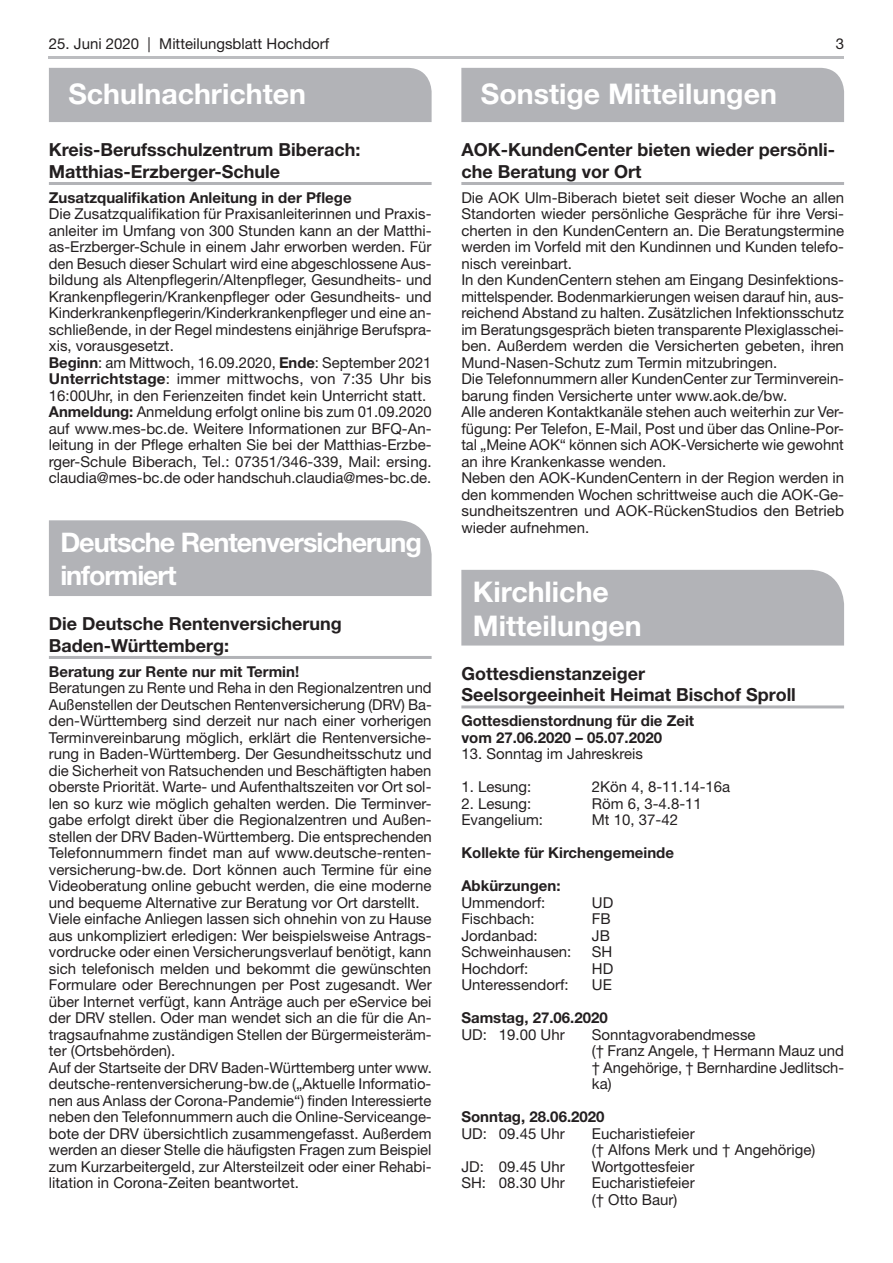
<style>
.page{position:relative;width:893px;height:1263px;background:#fff}
.page>*{position:absolute;margin:0;border:0;box-sizing:border-box;transform-origin:0 0}
.t1{font:700 28.5px/34.2px "Helvetica Neue LT Std";color:#fff}
.t2{font:700 27px/32.4px "Helvetica Neue LT Std";letter-spacing:-.04em;color:#fff}
.t3{font:700 18px/21.6px "Helvetica Neue LT Std";color:#231f20}
.t4{font:15px/16.5px "Helvetica Neue LT Std";color:#231f20}
.t5{font:700 15px/16.5px "Helvetica Neue LT Std";color:#231f20}
.s1{font-weight:700}
</style>
<div class="page">
<hr style="left:49px;top:56px;width:795px;height:3px;background:#bcbdc0">
<hr style="left:49px;top:182px;width:383px;height:3px;background:#b2b3b7">
<hr style="left:49px;top:656px;width:383px;height:3px;background:#b2b3b7">
<div style="left:49px;top:68px;width:383px;height:54px;background:#b2b3b7"></div>
<div style="left:49px;top:520px;width:383px;height:76px;background:#b2b3b7"></div>
<hr style="left:461px;top:182px;width:383px;height:3px;background:#b2b3b7">
<hr style="left:461px;top:705px;width:383px;height:3px;background:#b2b3b7">
<div style="left:461px;top:68px;width:383px;height:54px;background:#b2b3b7"></div>
<div style="left:461px;top:570px;width:383px;height:75px;background:#b2b3b7"></div>
<p class="t4" style="left:49px;top:35px;width:282px">25. Juni 2020 | Mitteilungsblatt Hochdorf</p>
<p class="t4" style="left:836px;top:35px;width:10px">3</p>
<h1 class="t1" style="left:68px;top:76px;width:239px">Schulnachrichten</h1>
<p class="t3" style="left:49px;top:139px;width:313px">Kreis-Berufsschulzentrum Biberach:<br>Matthias-Erzberger-Schule</p>
<p class="t5" style="left:49px;top:189px;width:304px">Zusatzqualifikation Anleitung in der Pflege</p>
<p class="t4" style="left:49px;top:205px;width:384px">Die Zusatzqualifikation für Praxisanleiterinnen und Praxis&shy;anleiter im Umfang von 300 Stunden kann an der Matthi&shy;as-Erzberger-Schule in einem Jahr erworben werden. Für den Besuch dieser Schulart wird eine abgeschlossene Aus&shy;bildung als Altenpflegerin/Altenpfleger, Gesundheits- und Krankenpflegerin/Krankenpfleger oder Gesundheits- und Kinderkrankenpflegerin/Kinderkrankenpfleger und eine an&shy;schließende, in der Regel mindestens einjährige Berufspra&shy;xis, vorausgesetzt.<br><span class="s1">Beginn</span>: am Mittwoch, 16.09.2020, <span class="s1">Ende</span>: September 2021<br><span class="s1">Unterrichtstage</span>: immer mittwochs, von 7:35 Uhr bis 16:00Uhr, in den Ferienzeiten findet kein Unterricht statt.<br><span class="s1">Anmeldung:</span> Anmeldung erfolgt online bis zum 01.09.2020 auf www.mes-bc.de. Weitere Informationen zur BFQ-An&shy;leitung in der Pflege erhalten Sie bei der Matthias-Erzbe&shy;rger-Schule Biberach, Tel.: 07351/346-339, Mail: ersing. claudia@mes-bc.de oder handschuh.claudia@mes-bc.de.</p>
<h1 class="t1" style="left:481px;top:76px;width:298px">Sonstige Mitteilungen</h1>
<p class="t3" style="left:461px;top:139px;width:375px">AOK-KundenCenter bieten wieder persönli&shy;che Beratung vor Ort</p>
<p class="t4" style="left:461px;top:189px;width:384px">Die AOK Ulm-Biberach bietet seit dieser Woche an allen Standorten wieder persönliche Gespräche für ihre Versi&shy;cherten in den KundenCentern an. Die Beratungstermine werden im Vorfeld mit den Kundinnen und Kunden telefo&shy;nisch vereinbart.<br>In den KundenCentern stehen am Eingang Desinfektions&shy;mittelspender. Bodenmarkierungen weisen darauf hin, aus&shy;reichend Abstand zu halten. Zusätzlichen Infektionsschutz im Beratungsgespräch bieten transparente Plexiglasschei&shy;ben. Außerdem werden die Versicherten gebeten, ihren Mund-Nasen-Schutz zum Termin mitzubringen.<br>Die Telefonnummern aller KundenCenter zur Terminverein&shy;barung finden Versicherte unter www.aok.de/bw.<br>Alle anderen Kontaktkanäle stehen auch weiterhin zur Ver&shy;fügung: Per Telefon, E-Mail, Post und über das Online-Por&shy;tal „Meine AOK“ können sich AOK-Versicherte wie gewohnt an ihre Krankenkasse wenden.<br>Neben den AOK-KundenCentern in der Region werden in den kommenden Wochen schrittweise auch die AOK-Ge&shy;sundheitszentren und AOK-RückenStudios den Betrieb wieder aufnehmen.</p>
<h2 class="t2" style="left:60px;top:526px;width:363px">Deutsche Rentenversicherung informiert</h2>
<p class="t3" style="left:49px;top:612px;width:295px">Die Deutsche Rentenversicherung<br>Baden-Württemberg:</p>
<p class="t5" style="left:49px;top:663px;width:252px">Beratung zur Rente nur mit Termin!</p>
<p class="t4" style="left:49px;top:679px;width:384px">Beratungen zu Rente und Reha in den Regionalzentren und Außenstellen der Deutschen Rentenversicherung (DRV) Ba&shy;den-Württemberg sind derzeit nur nach einer vorherigen Terminvereinbarung möglich, erklärt die Rentenversiche&shy;rung in Baden-Württemberg. Der Gesundheitsschutz und die Sicherheit von Ratsuchenden und Beschäftigten haben oberste Priorität. Warte- und Aufenthaltszeiten vor Ort sol&shy;len so kurz wie möglich gehalten werden. Die Terminver&shy;gabe erfolgt direkt über die Regionalzentren und Außen&shy;stellen der DRV Baden-Württemberg. Die entsprechenden Telefonnummern findet man auf www.deutsche-renten&shy;versicherung-bw.de. Dort können auch Termine für eine Videoberatung online gebucht werden, die eine moderne und bequeme Alternative zur Beratung vor Ort darstellt.<br>Viele einfache Anliegen lassen sich ohnehin von zu Hause aus unkompliziert erledigen: Wer beispielsweise Antrags&shy;vordrucke oder einen Versicherungsverlauf benötigt, kann sich telefonisch melden und bekommt die gewünschten Formulare oder Berechnungen per Post zugesandt. Wer über Internet verfügt, kann Anträge auch per eService bei der DRV stellen. Oder man wendet sich an die für die An&shy;tragsaufnahme zuständigen Stellen der Bürgermeisteräm&shy;ter (Ortsbehörden).<br>Auf der Startseite der DRV Baden-Württemberg unter www. deutsche-rentenversicherung-bw.de („Aktuelle Informatio&shy;nen aus Anlass der Corona-Pandemie“) finden Interessierte neben den Telefonnummern auch die Online-Serviceange&shy;bote der DRV übersichtlich zusammengefasst. Außerdem werden an dieser Stelle die häufigsten Fragen zum Beispiel zum Kurzarbeitergeld, zur Altersteilzeit oder einer Rehabi&shy;litation in Corona-Zeiten beantwortet.</p>
<h1 class="t1" style="left:473px;top:574px;width:170px">Kirchliche<br>Mitteilungen</h1>
<p class="t3" style="left:461px;top:662px;width:336px">Gottesdienstanzeiger<br>Seelsorgeeinheit Heimat Bischof Sproll</p>
<p class="t5" style="left:461px;top:712px;width:234px">Gottesdienstordnung für die Zeit vom 27.06.2020 – 05.07.2020</p>
<p class="t4" style="left:461px;top:745px;width:183px">13. Sonntag im Jahreskreis</p>
<p class="t4" style="left:461px;top:778px;width:72px">1. Lesung:</p>
<p class="t4" style="left:592px;top:778px;width:140px">2Kön 4, 8-11.14-16a</p>
<p class="t4" style="left:461px;top:795px;width:72px">2. Lesung:</p>
<p class="t4" style="left:592px;top:795px;width:112px">Röm 6, 3-4.8-11</p>
<p class="t4" style="left:461px;top:811px;width:83px">Evangelium:</p>
<p class="t4" style="left:592px;top:811px;width:88px">Mt 10, 37-42</p>
<p class="t5" style="left:461px;top:844px;width:214px">Kollekte für Kirchengemeinde</p>
<p class="t5" style="left:461px;top:877px;width:101px">Abkürzungen:</p>
<p class="t4" style="left:461px;top:894px;width:85px">Ummendorf:</p>
<p class="t4" style="left:592px;top:894px;width:23px">UD</p>
<p class="t4" style="left:461px;top:910px;width:75px">Fischbach:</p>
<p class="t4" style="left:592px;top:910px;width:20px">FB</p>
<p class="t4" style="left:461px;top:927px;width:78px">Jordanbad:</p>
<p class="t4" style="left:592px;top:927px;width:20px">JB</p>
<p class="t4" style="left:461px;top:943px;width:112px">Schweinhausen:</p>
<p class="t4" style="left:592px;top:943px;width:22px">SH</p>
<p class="t4" style="left:461px;top:960px;width:68px">Hochdorf:</p>
<p class="t4" style="left:592px;top:960px;width:23px">HD</p>
<p class="t4" style="left:461px;top:976px;width:109px">Unteressendorf:</p>
<p class="t4" style="left:592px;top:976px;width:21px">UE</p>
<p class="t5" style="left:461px;top:1009px;width:148px">Samstag, 27.06.2020</p>
<p class="t4" style="left:461px;top:1026px;width:105px">UD: 19.00 Uhr</p>
<p class="t4" style="left:592px;top:1026px;width:254px">Sonntagvorabendmesse<br>(† Franz Angele, † Hermann Mauz und † Angehörige, † Bernhardine Jedlitsch&shy;ka)</p>
<p class="t5" style="left:461px;top:1108px;width:145px">Sonntag, 28.06.2020</p>
<p class="t4" style="left:461px;top:1125px;width:105px">UD: 09.45 Uhr</p>
<p class="t4" style="left:592px;top:1125px;width:225px">Eucharistiefeier<br>(† Alfons Merk und † Angehörige)</p>
<p class="t4" style="left:461px;top:1158px;width:105px">JD: 09.45 Uhr</p>
<p class="t4" style="left:592px;top:1158px;width:104px">Wortgottesfeier</p>
<p class="t4" style="left:461px;top:1174px;width:105px">SH: 08.30 Uhr</p>
<p class="t4" style="left:592px;top:1174px;width:104px">Eucharistiefeier († Otto Baur)</p>
</div>
